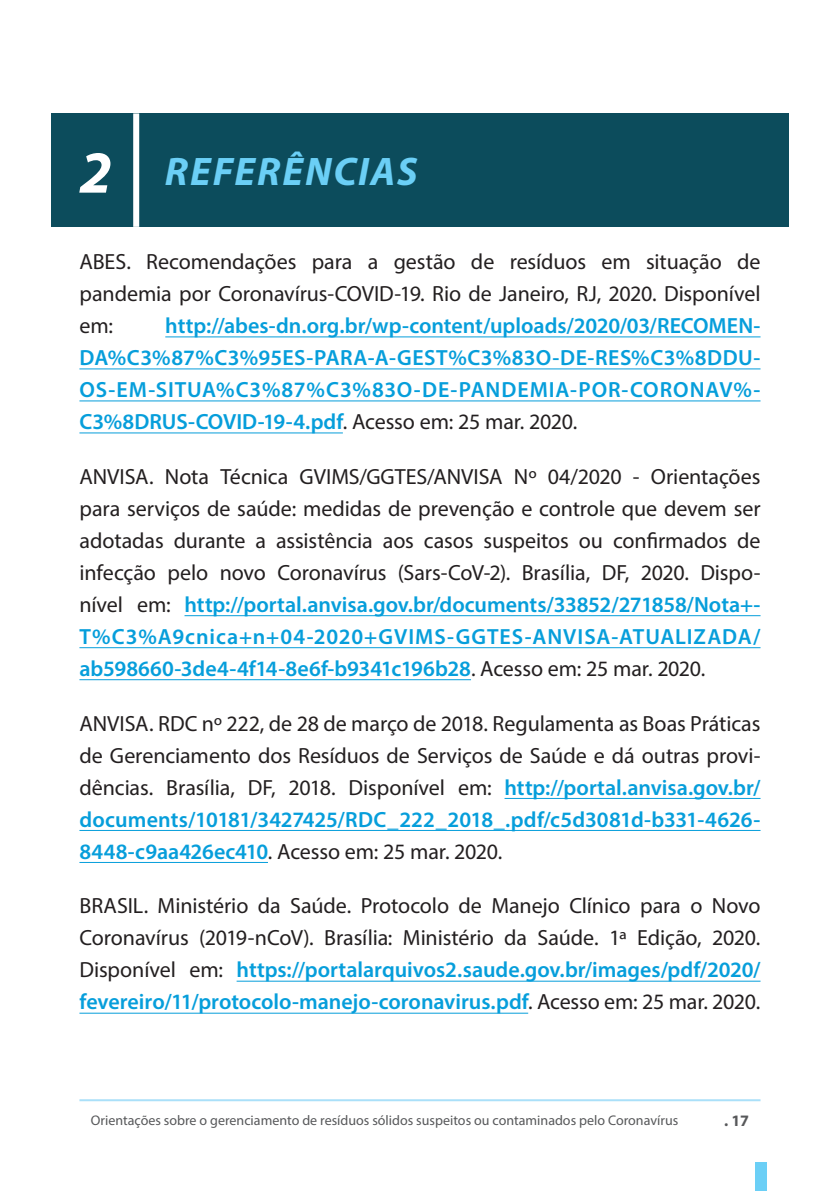
<style>
.page{position:relative;width:840px;height:1191px;background:#fff}
.page>*{position:absolute;margin:0;border:0;box-sizing:border-box;transform-origin:0 0}
.t1{font:italic 700 40px "Myriad Pro";letter-spacing:.045em;color:#6bcff6}
.t2{font:22px/32px "Myriad Pro";letter-spacing:-.005em;color:#231f20;text-align:justify}
.t3{font:600 22px/32px "Myriad Pro";letter-spacing:.03em;color:#069edb;text-align:justify}
.t4{font:700 16px "Myriad Pro";color:#57585a}
.t5{font:14px "Myriad Pro";color:#57585a}
.s1{font-size:60px;color:#fff}
.s2{font-weight:400;color:#231f20}
.s3{font-weight:600;color:#069edb}
</style>
<div class="page">
<hr style="left:79px;top:1099px;width:681px;height:2px;background:#aae0f9">
<div style="left:754px;top:1162px;width:11px;height:29px;background:#6bcff6"></div>
<hr style="left:165px;top:336px;width:595px;height:1px;background:#069edb">
<hr style="left:79px;top:368px;width:681px;height:1px;background:#069edb">
<hr style="left:79px;top:400px;width:681px;height:1px;background:#069edb">
<hr style="left:79px;top:432px;width:264px;height:1px;background:#069edb">
<hr style="left:184px;top:615px;width:576px;height:1px;background:#069edb">
<hr style="left:79px;top:647px;width:681px;height:1px;background:#069edb">
<hr style="left:79px;top:679px;width:392px;height:1px;background:#069edb">
<hr style="left:504px;top:798px;width:256px;height:1px;background:#069edb">
<hr style="left:79px;top:830px;width:681px;height:1px;background:#069edb">
<hr style="left:79px;top:862px;width:189px;height:1px;background:#069edb">
<hr style="left:236px;top:980px;width:524px;height:1px;background:#069edb">
<hr style="left:79px;top:1012px;width:449px;height:1px;background:#069edb">
<div style="left:51px;top:113px;width:737px;height:114px;background:#0c4c5c"></div>
<div style="left:133px;top:113px;width:6px;height:114px;background:#fff"></div>
<h1 class="t1" style="left:79px;top:146px;width:339px"><span class="s1">2</span> REFERÊNCIAS</h1>
<p class="t2" style="left:79px;top:245px;width:682px">ABES. Recomendações para a gestão de resíduos em situação de pandemia por Coronavírus-COVID-19. Rio de Janeiro, RJ, 2020. Disponível em:</p>
<p class="t3" style="left:79px;top:309px;width:682px;text-indent:86px">http://abes-dn.org.br/wp-content/uploads/2020/03/RECOMEN-DA%C3%87%C3%95ES-PARA-A-GEST%C3%83O-DE-RES%C3%8DDU-OS-EM-SITUA%C3%87%C3%83O-DE-PANDEMIA-POR-CORONAV%- C3%8DRUS-COVID-19-4.pdf<span class="s2">. Acesso em: 25 mar. 2020.</span></p>
<p class="t2" style="left:79px;top:460px;width:682px">ANVISA. Nota Técnica GVIMS/GGTES/ANVISA Nº 04/2020 - Orientações para serviços de saúde: medidas de prevenção e controle que devem ser adotadas durante a assistência aos casos suspeitos ou confirmados de infecção pelo novo Coronavírus (Sars-CoV-2). Brasília, DF, 2020. Dispo&shy;nível em: <span class="s3">http://portal.anvisa.gov.br/documents/33852/271858/Nota+- T%C3%A9cnica+n+04-2020+GVIMS-GGTES-ANVISA-ATUALIZADA/ ab598660-3de4-4f14-8e6f-b9341c196b28</span>. Acesso em: 25 mar. 2020.</p>
<p class="t2" style="left:79px;top:707px;width:682px">ANVISA. RDC nº 222, de 28 de março de 2018. Regulamenta as Boas Práticas de Gerenciamento dos Resíduos de Serviços de Saúde e dá outras provi&shy;dências. Brasília, DF, 2018. Disponível em: <span class="s3">http://portal.anvisa.gov.br/ documents/10181/3427425/RDC_222_2018_.pdf/c5d3081d-b331-4626- 8448-c9aa426ec410</span>. Acesso em: 25 mar. 2020.</p>
<p class="t2" style="left:79px;top:889px;width:682px">BRASIL. Ministério da Saúde. Protocolo de Manejo Clínico para o Novo Coronavírus (2019-nCoV). Brasília: Ministério da Saúde. 1ª Edição, 2020.<br>Disponível em: <span class="s3">https://portalarquivos2.saude.gov.br/images/pdf/2020/ fevereiro/11/protocolo-manejo-coronavirus.pdf</span>. Acesso em: 25 mar. 2020.</p>
<p class="t5" style="left:91px;top:1112px;width:588px">Orientações sobre o gerenciamento de resíduos sólidos suspeitos ou contaminados pelo Coronavírus</p>
<p class="t4" style="left:723px;top:1110px;width:27px">. 17</p>
</div>
